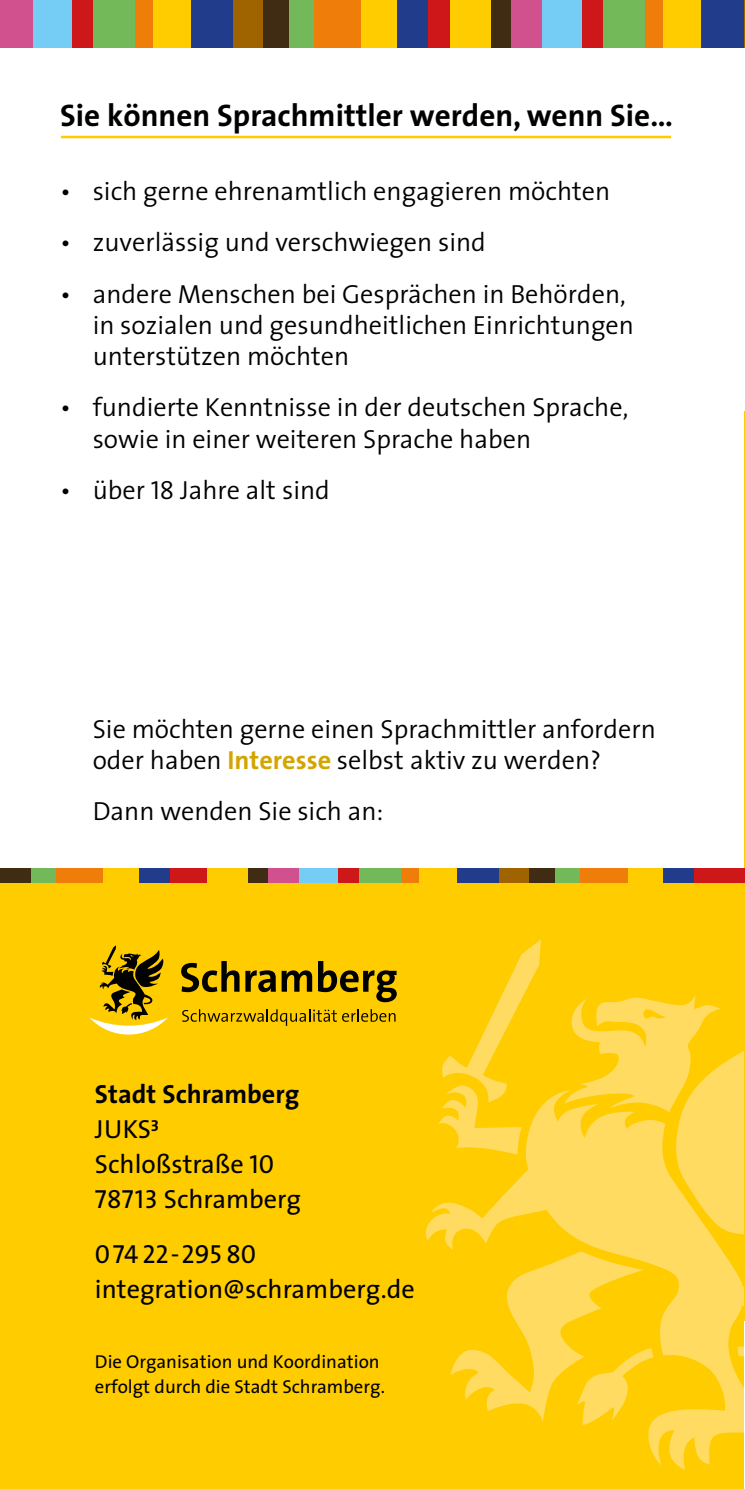
<style>
.page{position:relative;width:745px;height:1489px;background:#fff}
.page>*{position:absolute;margin:0;border:0;box-sizing:border-box;transform-origin:0 0}
.t1{font:700 31.25px "The Sans";color:#000}
.t2{font:300 26.25px/31.2px "The Sans";color:#000}
.t3{font:26.25px/35px "The Sans";color:#000}
.t4{font:700 26.25px "The Sans";color:#000}
.t5{font:26.25px "The Sans Regular Caps";color:#000}
.t6{font:18.75px/25px "The Sans";color:#000}
.s1{font-family:"The Sans Semi Light Caps";font-weight:400}
.s2{font-weight:700;color:#d2a500}
.s3{font-family:"The Sans Regular Caps"}
</style>
<div class="page">
<div style="left:0;top:876px;width:744px;height:612px;background:#fc0"></div>
<svg style="left:502px;top:940px;width:38px;height:54px"></svg>
<svg style="left:425px;top:994px;width:319px;height:475px"></svg>
<svg style="left:672px;top:994px;width:72px;height:249px"></svg>
<div style="left:30px;top:0;width:73px;height:80px;background:#75ccf4"></div>
<div style="left:93px;top:0;width:49px;height:80px;background:#74b959"></div>
<div style="left:72px;top:0;width:21px;height:80px;background:#cd1719"></div>
<div style="left:152px;top:0;width:56px;height:80px;background:#fc0"></div>
<div style="left:191px;top:0;width:56px;height:80px;background:#203c8b"></div>
<div style="left:233px;top:0;width:30px;height:80px;background:#9f6400"></div>
<div style="left:263px;top:0;width:56px;height:80px;background:#402b13"></div>
<div style="left:289px;top:0;width:56px;height:80px;background:#74b959"></div>
<div style="left:314px;top:0;width:56px;height:80px;background:#ef7d0a"></div>
<div style="left:361px;top:0;width:56px;height:80px;background:#fc0"></div>
<div style="left:422px;top:0;width:56px;height:80px;background:#cd1719"></div>
<div style="left:135px;top:0;width:18px;height:80px;background:#ef7d0a"></div>
<div style="left:396px;top:0;width:31px;height:80px;background:#203c8b"></div>
<div style="left:456px;top:0;width:56px;height:119px;background:#402b13"></div>
<div style="left:450px;top:0;width:40px;height:119px;background:#fc0"></div>
<div style="left:539px;top:0;width:73px;height:119px;background:#75ccf4"></div>
<div style="left:602px;top:0;width:49px;height:119px;background:#74b959"></div>
<div style="left:581px;top:0;width:21px;height:119px;background:#cd1719"></div>
<div style="left:661px;top:0;width:56px;height:119px;background:#fc0"></div>
<div style="left:700px;top:0;width:44px;height:119px;background:#203c8b"></div>
<div style="left:644px;top:0;width:18px;height:119px;background:#ef7d0a"></div>
<div style="left:511px;top:0;width:31px;height:119px;background:#d1508e"></div>
<hr style="left:744px;top:411px;width:1px;height:896px;background:#fc0">
<div style="left:0;top:868px;width:62px;height:14px;background:#402b13"></div>
<div style="left:32px;top:868px;width:56px;height:14px;background:#74b959"></div>
<div style="left:56px;top:868px;width:56px;height:14px;background:#ef7d0a"></div>
<div style="left:104px;top:868px;width:56px;height:14px;background:#fc0"></div>
<div style="left:165px;top:868px;width:56px;height:14px;background:#cd1719"></div>
<div style="left:138px;top:868px;width:31px;height:14px;background:#203c8b"></div>
<div style="left:213px;top:868px;width:56px;height:14px;background:#402b13"></div>
<div style="left:207px;top:868px;width:40px;height:14px;background:#fc0"></div>
<div style="left:296px;top:868px;width:73px;height:14px;background:#75ccf4"></div>
<div style="left:358px;top:868px;width:50px;height:14px;background:#74b959"></div>
<div style="left:338px;top:868px;width:21px;height:14px;background:#cd1719"></div>
<div style="left:417px;top:868px;width:56px;height:14px;background:#fc0"></div>
<div style="left:457px;top:868px;width:56px;height:14px;background:#203c8b"></div>
<div style="left:498px;top:868px;width:31px;height:14px;background:#9f6400"></div>
<div style="left:529px;top:868px;width:56px;height:14px;background:#402b13"></div>
<div style="left:555px;top:868px;width:56px;height:14px;background:#74b959"></div>
<div style="left:579px;top:868px;width:56px;height:14px;background:#ef7d0a"></div>
<div style="left:627px;top:868px;width:56px;height:14px;background:#fc0"></div>
<div style="left:688px;top:868px;width:56px;height:14px;background:#cd1719"></div>
<div style="left:401px;top:868px;width:18px;height:14px;background:#ef7d0a"></div>
<div style="left:267px;top:868px;width:31px;height:14px;background:#d1508e"></div>
<div style="left:662px;top:868px;width:31px;height:14px;background:#203c8b"></div>
<div style="left:437px;top:48px;width:307px;height:127px;background:#fff"></div>
<div style="left:0;top:0;width:33px;height:80px;background:#d1508e"></div>
<div style="left:0;top:48px;width:744px;height:44px;background:#fff"></div>
<hr style="left:61px;top:136px;width:609px;height:2px;background:#fc0">
<svg style="left:89px;top:945px;width:79px;height:89px"></svg>
<svg style="left:182px;top:1009px;width:213px;height:16px"></svg>
<svg style="left:181px;top:961px;width:58px;height:31px"></svg>
<svg style="left:245px;top:970px;width:67px;height:22px"></svg>
<svg style="left:318px;top:961px;width:78px;height:41px"></svg>
<p class="t1" style="left:60px;top:89px;width:614px">Sie können Sprachmittler werden, wenn Sie…</p>
<p class="t2" style="left:60px;top:175px;width:551px">• sich gerne ehrenamtlich engagieren möchten</p>
<p class="t2" style="left:60px;top:226px;width:427px">• zuverlässig und verschwiegen sind</p>
<p class="t2" style="left:93px;top:277px;width:542px;text-indent:-32px">• andere Menschen bei Gesprächen in Behörden, in sozialen und gesundheitlichen Einrichtungen unterstützen möchten</p>
<p class="t2" style="left:93px;top:391px;width:537px;text-indent:-32px">• fundierte Kenntnisse in der deutschen Sprache, sowie in einer weiteren Sprache haben</p>
<p class="t2" style="left:60px;top:473px;width:271px">• über <span class="s1">18</span> Jahre alt sind</p>
<p class="t2" style="left:93px;top:712px;width:564px">Sie möchten gerne einen Sprachmittler anfordern oder haben <span class="s2">Interesse</span> selbst aktiv zu werden?</p>
<p class="t2" style="left:93px;top:795px;width:292px">Dann wenden Sie sich an:</p>
<p class="t4" style="left:95px;top:1072px;width:206px">Stadt Schramberg</p>
<p class="t3" style="left:95px;top:1110px;width:207px">JUKS³<br>Schloßstraße <span class="s3">10<br>78713</span> Schramberg</p>
<p class="t5" style="left:95px;top:1239px;width:163px">074 22-295 80</p>
<p class="t3" style="left:95px;top:1270px;width:321px">integration@schramberg.de</p>
<p class="t6" style="left:95px;top:1348px;width:291px">Die Organisation und Koordination erfolgt durch die Stadt Schramberg.</p>
</div>
